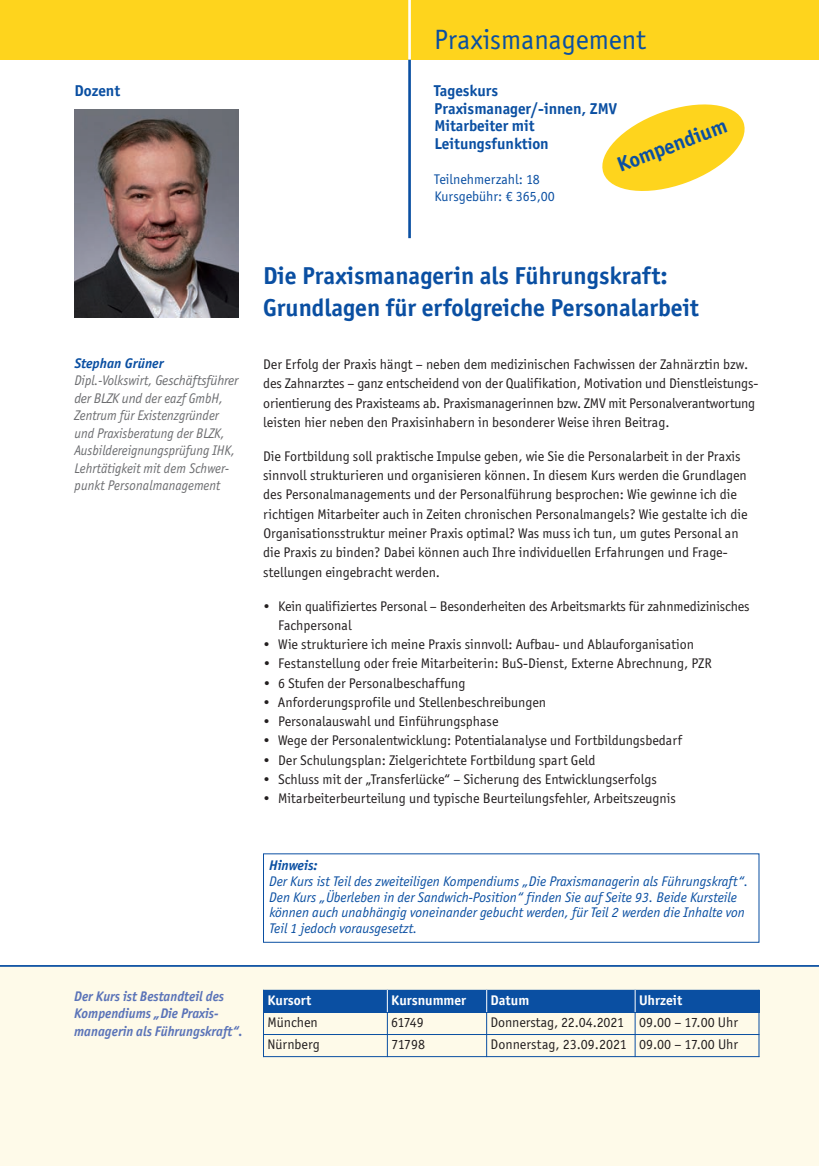
<style>
.page{position:relative;width:819px;height:1166px;background:#fff}
.page>*{position:absolute;margin:0;border:0;box-sizing:border-box;transform-origin:0 0}
.t1{font:28px "Officina San ITC";color:#0a4fa2}
.t2{font:700 24.5px/31.5px "Officina San ITC";color:#0a4fa2}
.t3{font:700 21px "Officina San ITC";color:#0a4fa2}
.t4{font:700 15.75px/17.5px "Officina San ITC";color:#0a4fa2}
.t5{font:14px/19.2px "Officina San ITC";color:#231f20}
.t6{font:italic 14px/15.8px "Officina San ITC";color:#0a4fa2}
.t7{font:italic 14px/17.5px "Officina San ITC";color:#6c6d70;scale:.95 1}
.t8{font:italic 700 14px/17.5px "Officina San ITC";color:#5a73b8;scale:.95 1}
.t9{font:14px/17.5px "Officina San ITC";color:#0a4fa2}
.t10{font:700 14px "Officina San ITC";color:#fff}
.t11{font:italic 700 14px "Officina San ITC";color:#0a4fa2}
</style>
<div class="page">
<div style="left:0;top:0;width:819px;height:60px;background:#fed41d"></div>
<div style="left:0;top:966px;width:818px;height:200px;background:#fefae9"></div>
<hr style="left:0;top:965px;width:819px;height:2px;background:#0a4fa2">
<hr style="left:818px;top:966px;width:1px;height:200px;background:#fefae9">
<hr style="left:408px;top:60px;width:3px;height:178px;background:#0a4fa2">
<hr style="left:408px;top:0;width:3px;height:60px;background:#fff">
<img style="left:74px;top:109px;width:164px;height:208px">
<div style="left:263px;top:853px;width:496px;height:90px;border:1px solid #0a4fa2"></div>
<svg style="left:602px;top:104px;width:143px;height:87px"></svg>
<div style="left:263px;top:990px;width:124px;height:22px;background:#0a4fa2"></div>
<div style="left:387px;top:990px;width:99px;height:22px;background:#0a4fa2"></div>
<div style="left:486px;top:990px;width:149px;height:22px;background:#0a4fa2"></div>
<div style="left:635px;top:990px;width:124px;height:22px;background:#0a4fa2"></div>
<hr style="left:263px;top:990px;width:1px;height:67px;background:#0a4fa2">
<hr style="left:387px;top:990px;width:1px;height:67px;background:#0a4fa2">
<hr style="left:486px;top:990px;width:1px;height:67px;background:#0a4fa2">
<hr style="left:634px;top:990px;width:1px;height:67px;background:#0a4fa2">
<hr style="left:758px;top:990px;width:1px;height:67px;background:#0a4fa2">
<hr style="left:263px;top:1012px;width:496px;height:1px;background:#0a4fa2">
<hr style="left:263px;top:1034px;width:496px;height:1px;background:#0a4fa2">
<hr style="left:263px;top:1056px;width:496px;height:1px;background:#0a4fa2">
<svg style="left:387px;top:990px;width:1px;height:22px"></svg>
<svg style="left:486px;top:990px;width:1px;height:22px"></svg>
<svg style="left:634px;top:990px;width:1px;height:22px"></svg>
<p class="t4" style="left:74px;top:84px;width:47px">Dozent</p>
<h1 class="t1" style="left:434px;top:23px;width:213px">Praxismanagement</h1>
<p class="t4" style="left:434px;top:84px;width:184px">Tageskurs<br>Praxismanager/-innen, ZMV<br>Mitarbeiter mit<br>Leitungsfunktion</p>
<p class="t9" style="left:434px;top:170px;width:122px">Teilnehmerzahl: 18<br>Kursgebühr: € 365,00</p>
<h3 class="t3" style="left:615px;top:158px;width:117px;rotate:-20deg">Kompendium</h3>
<p class="t11" style="left:74px;top:358px;width:91px">Stephan Grüner</p>
<p class="t7" style="left:74px;top:372px;width:174px">Dipl.-Volkswirt, Geschäftsführer der BLZK und der eazf GmbH,<br>Zentrum für Existenzgründer und Praxisberatung der BLZK,<br>Ausbildereignungsprüfung IHK,<br>Lehrtätigkeit mit dem Schwer&shy;punkt Personalmanagement</p>
<p class="t8" style="left:74px;top:989px;width:179px">Der Kurs ist Bestandteil des<br>Kompendiums „Die Praxis&shy;managerin als Führungskraft“.</p>
<h2 class="t2" style="left:263px;top:263px;width:437px">Die Praxismanagerin als Führungskraft:<br>Grundlagen für erfolgreiche Personalarbeit</h2>
<p class="t5" style="left:263px;top:355px;width:497px">Der Erfolg der Praxis hängt – neben dem medizinischen Fachwissen der Zahnärztin bzw. des Zahnarztes – ganz entscheidend von der Qualifikation, Motivation und Dienstleistungs&shy;orientierung des Praxisteams ab. Praxismanagerinnen bzw. ZMV mit Personalverantwortung leisten hier neben den Praxisinhabern in besonderer Weise ihren Beitrag.</p>
<p class="t5" style="left:263px;top:446px;width:486px">Die Fortbildung soll praktische Impulse geben, wie Sie die Personalarbeit in der Praxis sinnvoll strukturieren und organisieren können. In diesem Kurs werden die Grundlagen des Personalmanagements und der Personalführung besprochen: Wie gewinne ich die richtigen Mitarbeiter auch in Zeiten chronischen Personalmangels? Wie gestalte ich die Organisationsstruktur meiner Praxis optimal? Was muss ich tun, um gutes Personal an die Praxis zu binden? Dabei können auch Ihre individuellen Erfahrungen und Frage&shy;stellungen eingebracht werden.</p>
<p class="t5" style="left:278px;top:596px;width:473px;text-indent:-15px">• Kein qualifiziertes Personal – Besonderheiten des Arbeitsmarkts für zahnmedizinisches<br>Fachpersonal</p>
<p class="t5" style="left:263px;top:635px;width:432px">• Wie strukturiere ich meine Praxis sinnvoll: Aufbau- und Ablauforganisation</p>
<p class="t5" style="left:263px;top:654px;width:450px">• Festanstellung oder freie Mitarbeiterin: BuS-Dienst, Externe Abrechnung, PZR</p>
<p class="t5" style="left:263px;top:673px;width:203px">• 6 Stufen der Personalbeschaffung</p>
<p class="t5" style="left:263px;top:692px;width:284px">• Anforderungsprofile und Stellenbeschreibungen</p>
<p class="t5" style="left:263px;top:712px;width:237px">• Personalauswahl und Einführungsphase</p>
<p class="t5" style="left:263px;top:731px;width:420px">• Wege der Personalentwicklung: Potentialanalyse und Fortbildungsbedarf</p>
<p class="t5" style="left:263px;top:750px;width:334px">• Der Schulungsplan: Zielgerichtete Fortbildung spart Geld</p>
<p class="t5" style="left:263px;top:769px;width:395px">• Schluss mit der „Transferlücke“ – Sicherung des Entwicklungserfolgs</p>
<p class="t5" style="left:263px;top:789px;width:414px">• Mitarbeiterbeurteilung und typische Beurteilungsfehler, Arbeitszeugnis</p>
<p class="t11" style="left:269px;top:860px;width:50px">Hinweis:</p>
<p class="t6" style="left:269px;top:873px;width:480px">Der Kurs ist Teil des zweiteiligen Kompendiums „Die Praxismanagerin als Führungskraft“.<br>Den Kurs „Überleben in der Sandwich-Position“ finden Sie auf Seite 93. Beide Kursteile können auch unabhängig voneinander gebucht werden, für Teil 2 werden die Inhalte von Teil 1 jedoch vorausgesetzt.</p>
<p class="t10" style="left:267px;top:995px;width:45px">Kursort</p>
<p class="t10" style="left:391px;top:995px;width:76px">Kursnummer</p>
<p class="t10" style="left:490px;top:995px;width:40px">Datum</p>
<p class="t10" style="left:639px;top:995px;width:45px">Uhrzeit</p>
<p class="t5" style="left:267px;top:1012px;width:52px">München</p>
<p class="t5" style="left:391px;top:1012px;width:34px">61749</p>
<p class="t5" style="left:490px;top:1012px;width:249px">Donnerstag, 22.04.2021 09.00 – 17.00 Uhr</p>
<p class="t5" style="left:267px;top:1035px;width:54px">Nürnberg</p>
<p class="t5" style="left:391px;top:1035px;width:35px">71798</p>
<p class="t5" style="left:490px;top:1035px;width:249px">Donnerstag, 23.09.2021 09.00 – 17.00 Uhr</p>
</div>
